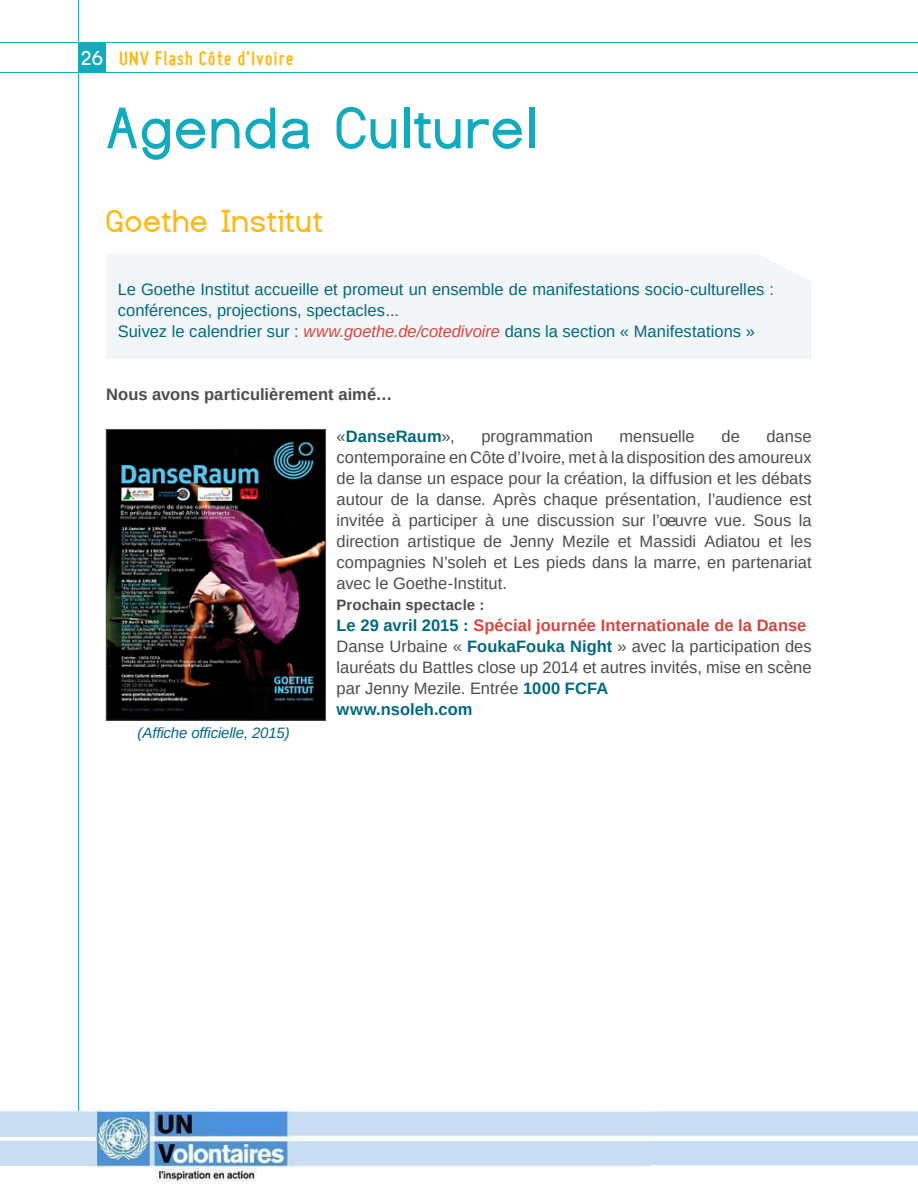
<style>
.page{position:relative;width:918px;height:1188px;background:#fff}
.page>*{position:absolute;margin:0;border:0;box-sizing:border-box;transform-origin:0 0}
.Brown_subtitle{font:700 61.5px "Dustismo";letter-spacing:-.005em;color:#13aabe}
.Red_title{font:700 33px "Dustismo";letter-spacing:.005em;color:#fcb814}
.t1{font:700 21px "Miso";letter-spacing:.045em;color:#fcb814}
.Sidebar_text_red{font:16.5px/21px "Arimo";color:#4b4c4d;text-align:justify}
.Sidebar_text_red-2{font:16.5px/21px "Arimo";letter-spacing:.005em;color:#006881}
.Sidebar_text_red-3{font:700 16.5px "Arimo";letter-spacing:.005em;color:#da443f}
.Sidebar_text_red-4{font:700 16.5px "Arimo";color:#4b4c4d}
.Sidebar_text_red-5{font:700 16.5px "Arimo";color:#006881}
.t2{font:italic 15px "Arimo";letter-spacing:-.01em;color:#006881}
.Sidebar_text_red-6{font:700 15px "Arimo";letter-spacing:.01em;color:#4b4c4d}
.s1{font-family:"Caviar Dreams";font-size:18px;color:#fff}
.s2{font-family:"Arno Pro"}
.s3{font-style:italic;color:#da443f}
.s4{color:#006881}
.s5{font-weight:700;color:#006881}
.s6{font-weight:400;color:#4b4c4d}
</style>
<div class="page">
<hr style="left:0;top:42px;width:918px;height:1px;background:#13aabe">
<hr style="left:0;top:72px;width:918px;height:1px;background:#13aabe">
<hr style="left:78px;top:0;width:1px;height:1174px;background:#13aabe">
<div style="left:78px;top:43px;width:28px;height:29px;background:#13aabe"></div>
<img style="left:0;top:1112px;width:918px;height:62px">
<img style="left:89px;top:1108px;width:560px;height:73px">
<div style="left:0;top:1112px;width:96px;height:24px;background:#cbddf3"></div>
<div style="left:0;top:1141px;width:96px;height:25px;background:#cbddf3"></div>
<div style="left:107px;top:254px;width:704px;height:104px;background:#f3f6f8"></div>
<img style="left:108px;top:431px;width:216px;height:288px">
<div style="left:106px;top:429px;width:220px;height:292px;border:1px solid #4b4c4d"></div>
<p class="t1" style="left:81px;top:47px;width:214px"><span class="s1">26</span> UNV Flash Côte d’Ivoire</p>
<p class="Brown_subtitle" style="left:106px;top:95px;width:434px">Agenda Culturel</p>
<p class="Red_title" style="left:106px;top:204px;width:219px">Goethe Institut</p>
<p class="Sidebar_text_red-2" style="left:118px;top:279px;width:658px">Le Goethe Institut accueille et promeut un ensemble de manifestations socio-culturelles : conférences, projections, spectacles<span class="s2">…</span></p>
<p class="Sidebar_text_red-2" style="left:118px;top:321px;width:639px">Suivez le calendrier sur : <span class="s3">www.goethe.de/cotedivoire</span> dans la section « Manifestations »</p>
<p class="Sidebar_text_red-4" style="left:106px;top:383px;width:288px">Nous avons particulièrement aimé…</p>
<p class="t2" style="left:138px;top:725px;width:154px">(Affiche officielle, 2015)</p>
<p class="Sidebar_text_red" style="left:337px;top:426px;width:477px;text-indent:430px">danse contemporaine en Côte d’Ivoire, met à la disposition des amoureux de la danse un espace pour la création, la diffusion et les débats autour de la danse. Après chaque présentation, l’audience est invitée à participer à une discussion sur l’oeuvre vue. Sous la direction artistique de Jenny Mezile et Massidi Adiatou et les compagnies N’soleh et Les pieds dans la marre, en partenariat avec le Goethe-Institut.</p>
<p class="Sidebar_text_red-6" style="left:337px;top:595px;width:149px">Prochain spectacle :</p>
<p class="Sidebar_text_red-3" style="left:337px;top:614px;width:471px"><span class="s4">Le 29 avril 2015 :</span> Spécial journée Internationale de la Danse</p>
<p class="Sidebar_text_red" style="left:337px;top:636px;width:477px">Danse Urbaine « <span class="s5">FoukaFouka Night</span> » avec la participation des lauréats du Battles close up 2014 et autres invités, mise en scène par Jenny Mezile. Entrée <span class="s5">1000 FCFA</span></p>
<p class="Sidebar_text_red-5" style="left:337px;top:698px;width:137px">www.nsoleh.com</p>
<p class="Sidebar_text_red-5" style="left:337px;top:425px;width:120px"><span class="s6">«</span>DanseRaum<span class="s6">»,</span></p>
<p class="Sidebar_text_red" style="left:481px;top:426px;width:113px">programmation</p>
<p class="Sidebar_text_red" style="left:620px;top:426px;width:77px">mensuelle</p>
<p class="Sidebar_text_red" style="left:721px;top:426px;width:20px">de</p>
</div>
